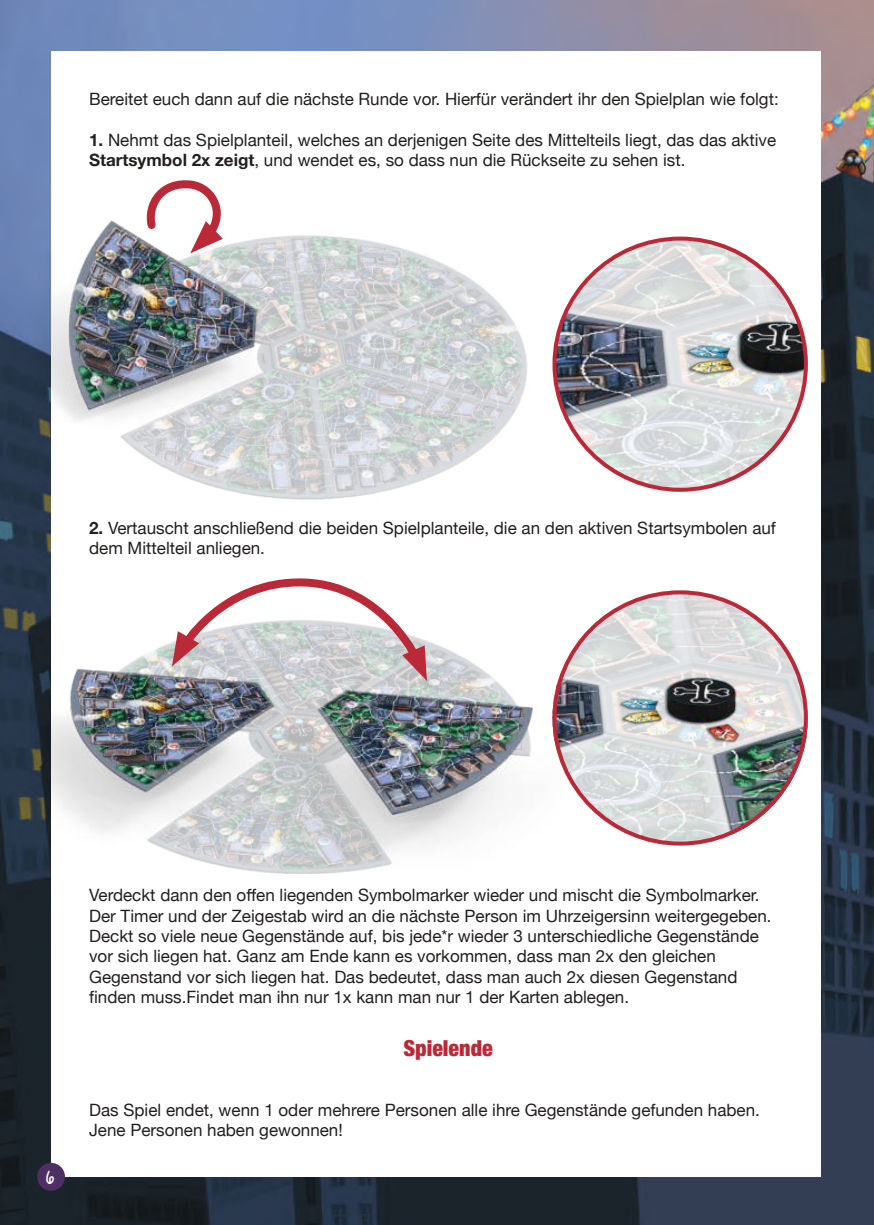
<style>
.page{position:relative;width:874px;height:1225px;background:#fff}
.page>*{position:absolute;margin:0;border:0;box-sizing:border-box;transform-origin:0 0}
.t1{font:900 condensed 22px "Helvetica Neue";color:#ba2938}
.t2{font:18px "Set Firetothe Rain";color:#fff}
.t3{font:17px/20.4px "Helvetica Neue";color:#241f1f}
.s1{font-weight:700}
</style>
<div class="page">
<img style="left:0;top:0;width:873px;height:1225px">
<div style="left:51px;top:51px;width:769px;height:1125px;background:#fff"></div>
<div style="left:37px;top:1162px;width:28px;height:28px;background:#4e2e64;border-radius:50%"></div>
<img style="left:0;top:202px;width:561px;height:330px">
<img style="left:554px;top:239px;width:251px;height:250px;border-radius:125px">
<svg style="left:145px;top:180px;width:84px;height:73px"></svg>
<img style="left:30px;top:563px;width:534px;height:378px">
<img style="left:552px;top:590px;width:255px;height:255px;border-radius:128px">
<svg style="left:172px;top:577px;width:255px;height:104px"></svg>
<p class="t3" style="left:89px;top:89px;width:690px">Bereitet euch dann auf die nächste Runde vor. Hierfür verändert ihr den Spielplan wie folgt:</p>
<p class="t3" style="left:89px;top:130px;width:688px"><span class="s1">1.</span> Nehmt das Spielplanteil, welches an derjenigen Seite des Mittelteils liegt, das das aktive<br><span class="s1">Startsymbol 2x zeigt</span>, und wendet es, so dass nun die Rückseite zu sehen ist.</p>
<p class="t3" style="left:89px;top:518px;width:688px"><span class="s1">2.</span> Vertauscht anschließend die beiden Spielplanteile, die an den aktiven Startsymbolen auf dem Mittelteil anliegen.</p>
<p class="t2" style="left:46px;top:1167px;width:10px">6</p>
<p class="t3" style="left:89px;top:886px;width:683px">Verdeckt dann den offen liegenden Symbolmarker wieder und mischt die Symbolmarker.<br>Der Timer und der Zeigestab wird an die nächste Person im Uhrzeigersinn weitergegeben.<br>Deckt so viele neue Gegenstände auf, bis jede*r wieder 3 unterschiedliche Gegenstände vor sich liegen hat. Ganz am Ende kann es vorkommen, dass man 2x den gleichen Gegenstand vor sich liegen hat. Das bedeutet, dass man auch 2x diesen Gegenstand finden muss.Findet man ihn nur 1x kann man nur 1 der Karten ablegen.</p>
<p class="t1" style="left:403px;top:1040px;width:91px">Spielende</p>
<p class="t3" style="left:89px;top:1099px;width:672px">Das Spiel endet, wenn 1 oder mehrere Personen alle ihre Gegenstände gefunden haben.<br>Jene Personen haben gewonnen!</p>
</div>
